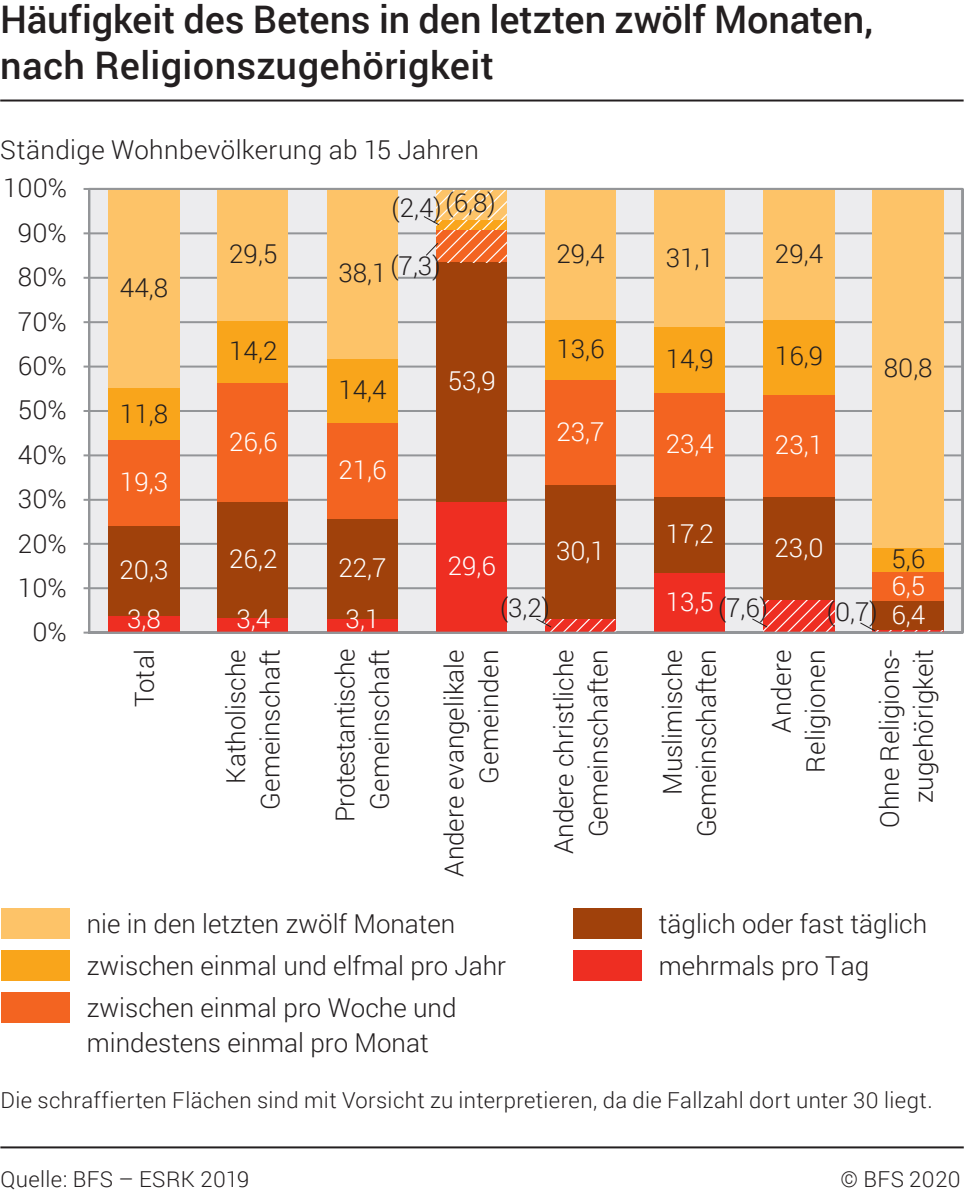
<style>
.page{position:relative;width:964px;height:1193px;background:#fff}
.page>*{position:absolute;margin:0;border:0;box-sizing:border-box;transform-origin:0 0}
.t1{font:500 38px/46px "Roboto";color:#231f20}
.t2{font:300 26px/34px "Roboto";color:#231f20;text-align:right}
.t3{font:300 26px "Roboto";color:#fff}
.t4{font:300 26px/34px "Roboto";letter-spacing:-.02em;color:#231f20;text-align:center}
.t5{font:300 26px/34px "Roboto";letter-spacing:.02em;color:#231f20;text-align:right}
.t6{font:300 22px "Roboto";letter-spacing:.02em;color:#231f20}
</style>
<div class="page">
<hr style="left:0;top:1146px;width:964px;height:2px;background:#231f20">
<hr style="left:0;top:100px;width:963px;height:2px;background:#231f20">
<div style="left:574px;top:950px;width:68px;height:31px;background:#ee2e22"></div>
<div style="left:574px;top:908px;width:68px;height:31px;background:#a0410b"></div>
<div style="left:2px;top:992px;width:68px;height:31px;background:#f36421"></div>
<div style="left:2px;top:950px;width:68px;height:31px;background:#f9a51b"></div>
<div style="left:2px;top:908px;width:68px;height:31px;background:#fdc368"></div>
<div style="left:83px;top:187px;width:881px;height:447px;background:#ececee"></div>
<hr style="left:89px;top:587px;width:873px;height:2px;background:#939598">
<hr style="left:89px;top:543px;width:873px;height:2px;background:#939598">
<hr style="left:89px;top:499px;width:873px;height:2px;background:#939598">
<hr style="left:89px;top:454px;width:873px;height:2px;background:#939598">
<hr style="left:89px;top:410px;width:873px;height:2px;background:#939598">
<hr style="left:89px;top:366px;width:873px;height:2px;background:#939598">
<hr style="left:89px;top:321px;width:873px;height:2px;background:#939598">
<hr style="left:89px;top:277px;width:873px;height:2px;background:#939598">
<hr style="left:89px;top:232px;width:873px;height:2px;background:#939598">
<hr style="left:88px;top:189px;width:2px;height:444px;background:#939598">
<div style="left:108px;top:616px;width:72px;height:17px;background:#ee2e22"></div>
<div style="left:108px;top:526px;width:72px;height:90px;background:#a0410b"></div>
<div style="left:108px;top:440px;width:72px;height:86px;background:#f36421"></div>
<div style="left:108px;top:388px;width:72px;height:52px;background:#f9a51b"></div>
<div style="left:108px;top:189px;width:72px;height:199px;background:#fdc368"></div>
<div style="left:218px;top:617px;width:70px;height:16px;background:#ee2e22"></div>
<div style="left:218px;top:501px;width:70px;height:116px;background:#a0410b"></div>
<div style="left:218px;top:383px;width:70px;height:118px;background:#f36421"></div>
<div style="left:218px;top:320px;width:70px;height:63px;background:#f9a51b"></div>
<div style="left:218px;top:189px;width:70px;height:131px;background:#fdc368"></div>
<div style="left:327px;top:619px;width:71px;height:14px;background:#ee2e22"></div>
<div style="left:327px;top:518px;width:71px;height:101px;background:#a0410b"></div>
<div style="left:327px;top:422px;width:71px;height:96px;background:#f36421"></div>
<div style="left:327px;top:358px;width:71px;height:64px;background:#f9a51b"></div>
<div style="left:327px;top:189px;width:71px;height:169px;background:#fdc368"></div>
<div style="left:436px;top:501px;width:71px;height:132px;background:#ee2e22"></div>
<div style="left:436px;top:262px;width:71px;height:239px;background:#a0410b"></div>
<div style="left:545px;top:485px;width:71px;height:134px;background:#a0410b"></div>
<div style="left:545px;top:380px;width:71px;height:105px;background:#f36421"></div>
<div style="left:545px;top:319px;width:71px;height:61px;background:#f9a51b"></div>
<div style="left:545px;top:189px;width:71px;height:130px;background:#fdc368"></div>
<div style="left:654px;top:573px;width:71px;height:60px;background:#ee2e22"></div>
<div style="left:654px;top:497px;width:71px;height:76px;background:#a0410b"></div>
<div style="left:654px;top:393px;width:71px;height:104px;background:#f36421"></div>
<div style="left:654px;top:327px;width:71px;height:66px;background:#f9a51b"></div>
<div style="left:654px;top:189px;width:71px;height:138px;background:#fdc368"></div>
<div style="left:763px;top:497px;width:71px;height:102px;background:#a0410b"></div>
<div style="left:763px;top:395px;width:71px;height:102px;background:#f36421"></div>
<div style="left:763px;top:319px;width:71px;height:76px;background:#f9a51b"></div>
<div style="left:763px;top:189px;width:71px;height:130px;background:#fdc368"></div>
<div style="left:872px;top:601px;width:72px;height:28px;background:#a0410b"></div>
<div style="left:872px;top:572px;width:72px;height:29px;background:#f36421"></div>
<div style="left:872px;top:547px;width:72px;height:25px;background:#f9a51b"></div>
<div style="left:872px;top:189px;width:72px;height:358px;background:#fdc368"></div>
<svg style="left:859px;top:622px;width:85px;height:10px"></svg>
<hr style="left:89px;top:632px;width:873px;height:2px;background:#939598">
<hr style="left:89px;top:188px;width:873px;height:2px;background:#939598">
<svg style="left:535px;top:618px;width:81px;height:14px"></svg>
<svg style="left:751px;top:599px;width:83px;height:33px"></svg>
<svg style="left:423px;top:190px;width:84px;height:72px"></svg>
<h1 class="t1" style="left:0;top:-5px;width:874px">Häufigkeit des Betens in den letzten zwölf Monaten, nach Religionszugehörigkeit</h1>
<p class="t2" style="left:0;top:132px;width:480px">Ständige Wohnbevölkerung ab 15 Jahren</p>
<p class="t2" style="left:3px;top:170px;width:65px">100%</p>
<p class="t2" style="left:18px;top:215px;width:50px">90%</p>
<p class="t2" style="left:18px;top:259px;width:50px">80%</p>
<p class="t2" style="left:18px;top:303px;width:50px">70%</p>
<p class="t2" style="left:18px;top:348px;width:50px">60%</p>
<p class="t2" style="left:18px;top:392px;width:50px">50%</p>
<p class="t2" style="left:18px;top:437px;width:50px">40%</p>
<p class="t2" style="left:18px;top:481px;width:50px">30%</p>
<p class="t2" style="left:120px;top:270px;width:50px">44,8</p>
<p class="t2" style="left:120px;top:395px;width:50px">11,8</p>
<p class="t3" style="left:120px;top:464px;width:50px">19,3</p>
<p class="t2" style="left:229px;top:236px;width:50px">29,5</p>
<p class="t2" style="left:229px;top:333px;width:50px">14,2</p>
<p class="t3" style="left:229px;top:423px;width:50px">26,6</p>
<p class="t2" style="left:446px;top:185px;width:52px">(6,8)</p>
<p class="t2" style="left:392px;top:189px;width:52px">(2,4)</p>
<p class="t2" style="left:338px;top:255px;width:50px">38,1</p>
<p class="t2" style="left:390px;top:247px;width:52px">(7,3)</p>
<p class="t2" style="left:338px;top:371px;width:50px">14,4</p>
<p class="t3" style="left:338px;top:451px;width:50px">21,6</p>
<p class="t3" style="left:448px;top:363px;width:50px">53,9</p>
<p class="t2" style="left:556px;top:235px;width:50px">29,4</p>
<p class="t2" style="left:556px;top:331px;width:50px">13,6</p>
<p class="t3" style="left:556px;top:414px;width:50px">23,7</p>
<p class="t2" style="left:18px;top:525px;width:50px">20%</p>
<p class="t2" style="left:18px;top:569px;width:50px">10%</p>
<p class="t2" style="left:32px;top:614px;width:36px">0%</p>
<p class="t3" style="left:120px;top:552px;width:50px">20,3</p>
<p class="t3" style="left:127px;top:601px;width:35px">3,8</p>
<p class="t3" style="left:229px;top:540px;width:50px">26,2</p>
<p class="t3" style="left:236px;top:601px;width:35px">3,4</p>
<p class="t3" style="left:338px;top:550px;width:50px">22,7</p>
<p class="t3" style="left:346px;top:601px;width:35px">3,1</p>
<p class="t3" style="left:448px;top:548px;width:50px">29,6</p>
<p class="t2" style="left:500px;top:590px;width:52px">(3,2)</p>
<p class="t3" style="left:556px;top:533px;width:50px">30,1</p>
<p class="t2" style="left:666px;top:239px;width:50px">31,1</p>
<p class="t2" style="left:775px;top:235px;width:50px">29,4</p>
<p class="t2" style="left:666px;top:341px;width:50px">14,9</p>
<p class="t3" style="left:666px;top:426px;width:50px">23,4</p>
<p class="t2" style="left:775px;top:338px;width:50px">16,9</p>
<p class="t3" style="left:775px;top:427px;width:50px">23,1</p>
<p class="t2" style="left:884px;top:349px;width:50px">80,8</p>
<p class="t3" style="left:666px;top:516px;width:50px">17,2</p>
<p class="t3" style="left:774px;top:529px;width:50px">23,0</p>
<p class="t3" style="left:666px;top:584px;width:50px">13,5</p>
<p class="t2" style="left:718px;top:590px;width:52px">(7,6)</p>
<p class="t2" style="left:827px;top:594px;width:52px">(0,7)</p>
<p class="t2" style="left:891px;top:541px;width:35px">5,6</p>
<p class="t3" style="left:891px;top:568px;width:35px">6,5</p>
<p class="t3" style="left:891px;top:596px;width:35px">6,4</p>
<p class="t2" style="left:127px;top:707px;width:59px;rotate:-90deg">Total</p>
<p class="t2" style="left:218px;top:809px;width:162px;rotate:-90deg">Katholische<br>Gemeinschaft</p>
<p class="t4" style="left:327px;top:822px;width:175px;rotate:-90deg">Protestantische<br>Gemeinschaft</p>
<p class="t2" style="left:436px;top:877px;width:229px;rotate:-90deg">Andere evangelikale<br>Gemeinden</p>
<p class="t2" style="left:546px;top:854px;width:206px;rotate:-90deg">Andere christliche<br>Gemeinschaften</p>
<p class="t2" style="left:655px;top:837px;width:190px;rotate:-90deg">Muslimische<br>Gemeinschaften</p>
<p class="t5" style="left:764px;top:772px;width:125px;rotate:-90deg">Andere<br>Religionen</p>
<p class="t2" style="left:872px;top:828px;width:180px;rotate:-90deg">Ohne Religions&shy;zugehörigkeit</p>
<p class="t2" style="left:87px;top:906px;width:370px">nie in den letzten zwölf Monaten</p>
<p class="t2" style="left:87px;top:948px;width:421px">zwischen einmal und elfmal pro Jahr</p>
<p class="t2" style="left:87px;top:990px;width:371px;text-align:left">zwischen einmal pro Woche und mindestens einmal pro Monat</p>
<p class="t2" style="left:659px;top:906px;width:270px">täglich oder fast täglich</p>
<p class="t2" style="left:659px;top:948px;width:212px">mehrmals pro Tag</p>
<p class="t6" style="left:0;top:1085px;width:934px">Die schraffierten Flächen sind mit Vorsicht zu interpretieren, da die Fallzahl dort unter 30 liegt.</p>
<p class="t6" style="left:0;top:1164px;width:250px">Quelle: BFS – ESRK 2019</p>
<p class="t6" style="left:840px;top:1164px;width:122px">© BFS 2020</p>
</div>
